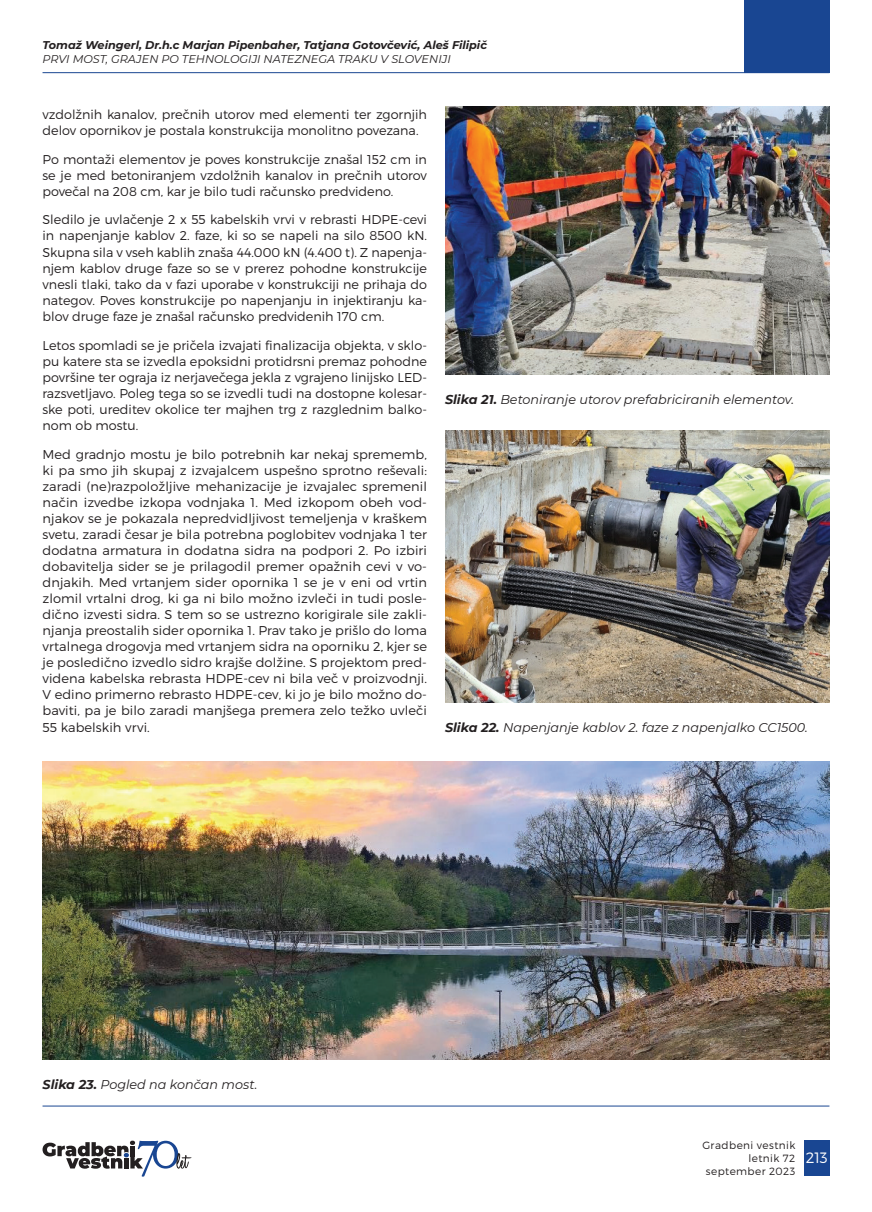
<style>
.page{position:relative;width:872px;height:1212px;background:#fff}
.page>*{position:absolute;margin:0;border:0;box-sizing:border-box;transform-origin:0 0}
.t1{font:300 15px "Montserrat";color:#fff}
.t2{font:300 12.75px/16px "Montserrat";color:#231f20;text-align:justify}
.t3{font:italic 12.75px "Montserrat";color:#231f20}
.t4{font:italic 700 11.25px "Montserrat";color:#231f20}
.t5{font:italic 11.25px "Montserrat";color:#231f20}
.t6{font:300 10.5px/12.6px "Montserrat";letter-spacing:.035em;color:#231f20;text-align:right}
.s1{font-weight:700}
</style>
<div class="page">
<div style="left:804px;top:1140px;width:25px;height:36px;background:#194692"></div>
<svg style="left:43px;top:1140px;width:148px;height:36px"></svg>
<div style="left:744px;top:0;width:85px;height:72px;background:#194692"></div>
<hr style="left:43px;top:72px;width:786px;height:1px;background:#194692">
<hr style="left:43px;top:1106px;width:786px;height:1px;background:#194692">
<img style="left:445px;top:106px;width:384px;height:268px">
<img style="left:445px;top:431px;width:384px;height:272px">
<img style="left:43px;top:762px;width:786px;height:297px">
<p class="t4" style="left:43px;top:37px;width:446px">Tomaž Weingerl, Dr.h.c Marjan Pipenbaher, Tatjana Gotovčević, Aleš Filipič</p>
<p class="t5" style="left:43px;top:51px;width:410px">PRVI MOST, GRAJEN PO TEHNOLOGIJI NATEZNEGA TRAKU V SLOVENIJI</p>
<p class="t2" style="left:43px;top:106px;width:386px">vzdolžnih kanalov, prečnih utorov med elementi ter zgornjih delov opornikov je postala konstrukcija monolitno povezana.</p>
<p class="t2" style="left:43px;top:151px;width:386px">Po montaži elementov je poves konstrukcije znašal 152 cm in se je med betoniranjem vzdolžnih kanalov in prečnih utorov povečal na 208 cm, kar je bilo tudi računsko predvideno.</p>
<p class="t2" style="left:43px;top:212px;width:386px">Sledilo je uvlačenje 2 x 55 kabelskih vrvi v rebrasti HDPE-cevi in napenjanje kablov 2. faze, ki so se napeli na silo 8500 kN.<br>Skupna sila v vseh kablih znaša 44.000 kN (4.400 t). Z napenja&shy;njem kablov druge faze so se v prerez pohodne konstrukcije vnesli tlaki, tako da v fazi uporabe v konstrukciji ne prihaja do nategov. Poves konstrukcije po napenjanju in injektiranju ka&shy;blov druge faze je znašal računsko predvidenih 170 cm.</p>
<p class="t2" style="left:43px;top:337px;width:386px">Letos spomladi se je pričela izvajati finalizacija objekta, v sklo&shy;pu katere sta se izvedla epoksidni protidrsni premaz pohodne površine ter ograja iz nerjavečega jekla z vgrajeno linijsko LED&shy;razsvetljavo. Poleg tega so se izvedli tudi na dostopne kolesar&shy;ske poti, ureditev okolice ter majhen trg z razglednim balko&shy;nom ob mostu.</p>
<p class="t2" style="left:43px;top:446px;width:386px">Med gradnjo mostu je bilo potrebnih kar nekaj sprememb, ki pa smo jih skupaj z izvajalcem uspešno sprotno reševali: zaradi (ne)razpoložljive mehanizacije je izvajalec spremenil način izvedbe izkopa vodnjaka 1. Med izkopom obeh vod&shy;njakov se je pokazala nepredvidljivost temeljenja v kraškem svetu, zaradi česar je bila potrebna poglobitev vodnjaka 1 ter dodatna armatura in dodatna sidra na podpori 2. Po izbiri dobavitelja sider se je prilagodil premer opažnih cevi v vo&shy;dnjakih. Med vrtanjem sider opornika 1 se je v eni od vrtin zlomil vrtalni drog, ki ga ni bilo možno izvleči in tudi posle&shy;dično izvesti sidra. S tem so se ustrezno korigirale sile zakli&shy;njanja preostalih sider opornika 1. Prav tako je prišlo do loma vrtalnega drogovja med vrtanjem sidra na oporniku 2, kjer se je posledično izvedlo sidro krajše dolžine. S projektom pred&shy;videna kabelska rebrasta HDPE-cev ni bila več v proizvodnji.<br>V edino primerno rebrasto HDPE-cev, ki jo je bilo možno do&shy;baviti, pa je bilo zaradi manjšega premera zelo težko uvleči 55 kabelskih vrvi.</p>
<p class="t3" style="left:445px;top:390px;width:351px"><span class="s1">Slika 21.</span> Betoniranje utorov prefabriciranih elementov.</p>
<p class="t3" style="left:445px;top:718px;width:364px"><span class="s1">Slika 22.</span> Napenjanje kablov 2. faze z napenjalko CC1500.</p>
<p class="t3" style="left:43px;top:1075px;width:216px"><span class="s1">Slika 23.</span> Pogled na končan most.</p>
<p class="t6" style="left:702px;top:1139px;width:94px">Gradbeni vestnik letnik 72 september 2023</p>
<p class="t1" style="left:805px;top:1149px;width:24px">213</p>
</div>
